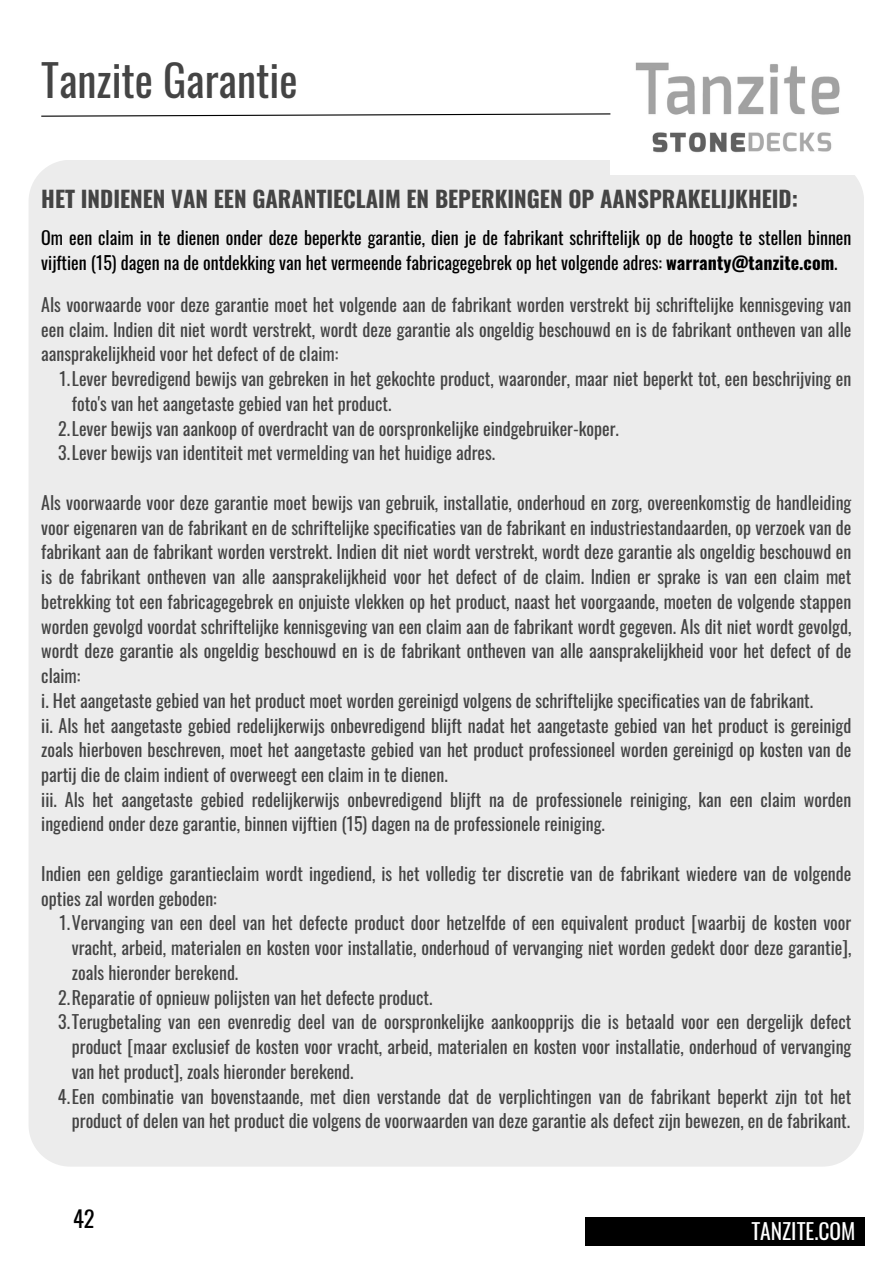
<style>
.page{position:relative;width:893px;height:1264px;background:#fff}
.page>*{position:absolute;margin:0;border:0;box-sizing:border-box;transform-origin:0 0}
.t1{font:43.35px "Oswald";color:#444}
.t2{font:700 22.5px "Oswald";color:#444}
.t3{font:22.5px "Oswald";color:#000}
.t4{font:21.6px "Oswald";color:#fff}
.t5{font:18px/24.8px "Oswald";color:#444;text-align:justify}
.t6{font:18px/24.8px "Oswald";color:#000}
.s1{font-weight:700}
</style>
<div class="page">
<div style="left:585px;top:1217px;width:279px;height:28px;background:#000"></div>
<div style="left:29px;top:160px;width:835px;height:1006px;background:#ececec"></div>
<img style="left:610px;top:62px;width:254px;height:112px">
<svg style="left:41px;top:113px;width:570px;height:4px"></svg>
<p class="t1" style="left:41px;top:46px;width:258px">Tanzite Garantie</p>
<p class="t2" style="left:41px;top:181px;width:758px">HET INDIENEN VAN EEN GARANTIECLAIM EN BEPERKINGEN OP AANSPRAKELIJKHEID:</p>
<p class="t6" style="left:41px;top:225px;width:811px">Om een claim in te dienen onder deze beperkte garantie, dien je de fabrikant schriftelijk op de hoogte te stellen binnen vijftien (15) dagen na de ontdekking van het vermeende fabricagegebrek op het volgende adres: <span class="s1">warranty@tanzite.com</span>.</p>
<p class="t5" style="left:41px;top:291px;width:811px">Als voorwaarde voor deze garantie moet het volgende aan de fabrikant worden verstrekt bij schriftelijke kennisgeving van een claim. Indien dit niet wordt verstrekt, wordt deze garantie als ongeldig beschouwd en is de fabrikant ontheven van alle aansprakelijkheid voor het defect of de claim:</p>
<p class="t5" style="left:72px;top:365px;width:781px;text-indent:-12px">1.Lever bevredigend bewijs van gebreken in het gekochte product, waaronder, maar niet beperkt tot, een beschrijving en foto's van het aangetaste gebied van het product.</p>
<p class="t5" style="left:58px;top:415px;width:562px">2.Lever bewijs van aankoop of overdracht van de oorspronkelijke eindgebruiker-koper.</p>
<p class="t5" style="left:58px;top:440px;width:438px">3.Lever bewijs van identiteit met vermelding van het huidige adres.</p>
<p class="t5" style="left:41px;top:489px;width:811px">Als voorwaarde voor deze garantie moet bewijs van gebruik, installatie, onderhoud en zorg, overeenkomstig de handleiding voor eigenaren van de fabrikant en de schriftelijke specificaties van de fabrikant en industriestandaarden, op verzoek van de fabrikant aan de fabrikant worden verstrekt. Indien dit niet wordt verstrekt, wordt deze garantie als ongeldig beschouwd en is de fabrikant ontheven van alle aansprakelijkheid voor het defect of de claim. Indien er sprake is van een claim met betrekking tot een fabricagegebrek en onjuiste vlekken op het product, naast het voorgaande, moeten de volgende stappen worden gevolgd voordat schriftelijke kennisgeving van een claim aan de fabrikant wordt gegeven. Als dit niet wordt gevolgd, wordt deze garantie als ongeldig beschouwd en is de fabrikant ontheven van alle aansprakelijkheid voor het defect of de claim:</p>
<p class="t5" style="left:41px;top:687px;width:773px">i. Het aangetaste gebied van het product moet worden gereinigd volgens de schriftelijke specificaties van de fabrikant.</p>
<p class="t5" style="left:41px;top:712px;width:811px">ii. Als het aangetaste gebied redelijkerwijs onbevredigend blijft nadat het aangetaste gebied van het product is gereinigd zoals hierboven beschreven, moet het aangetaste gebied van het product professioneel worden gereinigd op kosten van de partij die de claim indient of overweegt een claim in te dienen.</p>
<p class="t5" style="left:41px;top:786px;width:811px">iii. Als het aangetaste gebied redelijkerwijs onbevredigend blijft na de professionele reiniging, kan een claim worden ingediend onder deze garantie, binnen vijftien (15) dagen na de professionele reiniging.</p>
<p class="t5" style="left:41px;top:860px;width:811px">Indien een geldige garantieclaim wordt ingediend, is het volledig ter discretie van de fabrikant wiedere van de volgende opties zal worden geboden:</p>
<p class="t5" style="left:72px;top:909px;width:781px;text-indent:-12px">1.Vervanging van een deel van het defecte product door hetzelfde of een equivalent product [waarbij de kosten voor vracht, arbeid, materialen en kosten voor installatie, onderhoud of vervanging niet worden gedekt door deze garantie], zoals hieronder berekend.</p>
<p class="t5" style="left:58px;top:984px;width:376px">2.Reparatie of opnieuw polijsten van het defecte product.</p>
<p class="t5" style="left:72px;top:1008px;width:781px;text-indent:-14px">3.Terugbetaling van een evenredig deel van de oorspronkelijke aankoopprijs die is betaald voor een dergelijk defect product [maar exclusief de kosten voor vracht, arbeid, materialen en kosten voor installatie, onderhoud of vervanging van het product], zoals hieronder berekend.</p>
<p class="t5" style="left:58px;top:1083px;width:794px;text-align:right">4.Een combinatie van bovenstaande, met dien verstande dat de verplichtingen van de fabrikant beperkt zijn tot het product of delen van het product die volgens de voorwaarden van deze garantie als defect zijn bewezen, en de fabrikant.</p>
<p class="t3" style="left:73px;top:1201px;width:23px">42</p>
<p class="t4" style="left:751px;top:1213px;width:106px">TANZITE.COM</p>
</div>
